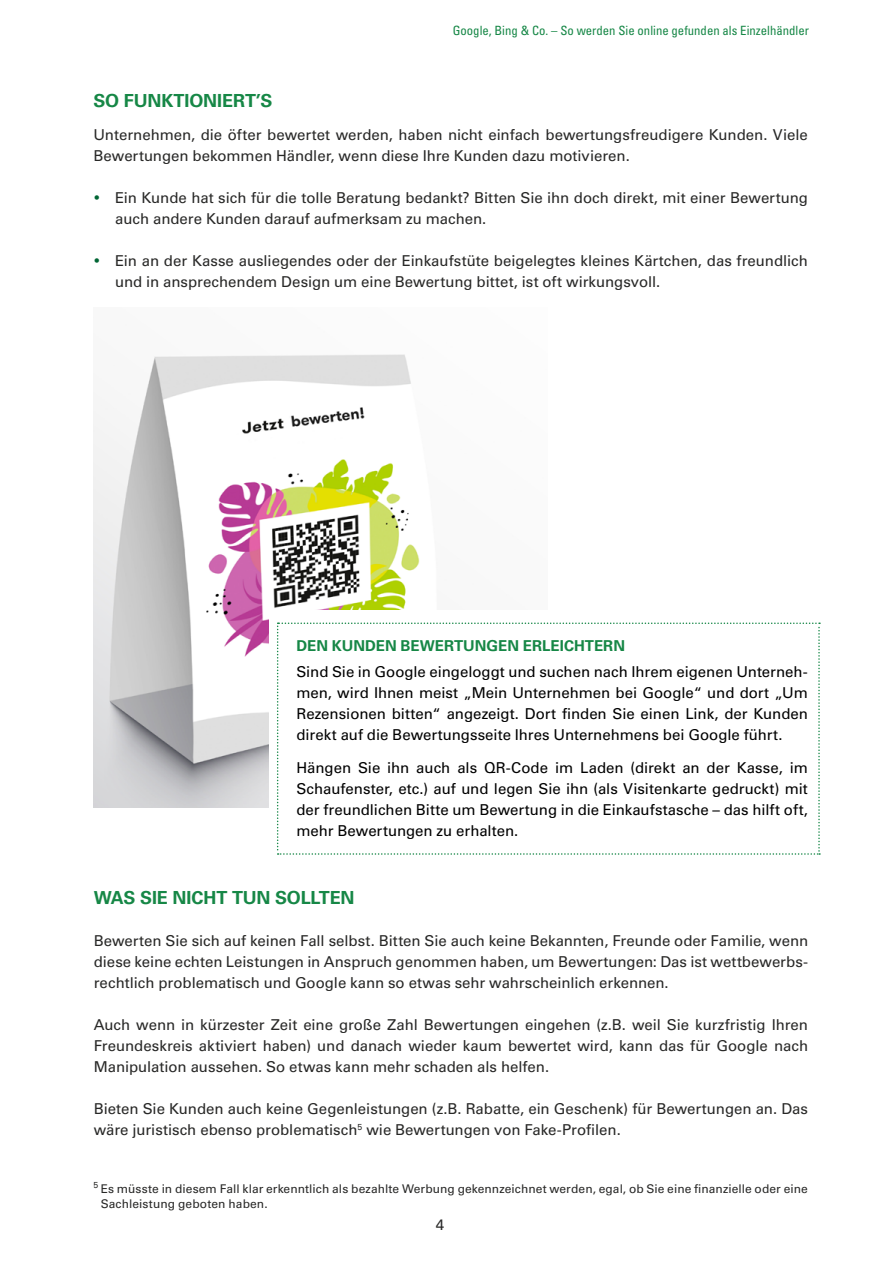
<style>
.page{position:relative;width:893px;height:1263px;background:#fff}
.page>*{position:absolute;margin:0;border:0;box-sizing:border-box;transform-origin:0 0}
.t1{font:700 18px "Univers LT Std";letter-spacing:-.01em;color:#168746}
.t2{font:15px/21px "Univers LT Std";color:#282827}
.t3{font:15px/21px "Univers LT Std";color:#000;text-align:justify}
.t4{font:700 15px "Univers LT Std";color:#168746}
.t5{font:condensed 12.75px "Univers LT Std";color:#168746}
.t6{font:12px/14.4px "Univers LT Std";letter-spacing:.005em;color:#282827}
.s1{color:#006534}
</style>
<div class="page">
<img style="left:94px;top:354px;width:326px;height:454px">
<div style="left:269px;top:610px;width:558px;height:247px;background:#fff"></div>
<svg style="left:277px;top:622px;width:543px;height:233px"></svg>
<p class="t5" style="left:453px;top:23px;width:358px">Google, Bing &amp; Co. – So werden Sie online gefunden als Einzelhändler</p>
<p class="t1" style="left:94px;top:90px;width:181px">SO FUNKTIONIERT’S</p>
<p class="t2" style="left:94px;top:125px;width:716px">Unternehmen, die öfter bewertet werden, haben nicht einfach bewertungsfreudigere Kunden. Viele<br>Bewertungen bekommen Händler, wenn diese Ihre Kunden dazu motivieren.</p>
<p class="t2" style="left:115px;top:188px;width:694px;text-indent:-22px"><span class="s1">•</span> Ein Kunde hat sich für die tolle Beratung bedankt? Bitten Sie ihn doch direkt, mit einer Bewertung auch andere Kunden darauf aufmerksam zu machen.</p>
<p class="t2" style="left:115px;top:251px;width:694px;text-indent:-22px"><span class="s1">•</span> Ein an der Kasse ausliegendes oder der Einkaufstüte beigelegtes kleines Kärtchen, das freundlich und in ansprechendem Design um eine Bewertung bittet, ist oft wirkungsvoll.</p>
<p class="t4" style="left:296px;top:637px;width:330px">DEN KUNDEN BEWERTUNGEN ERLEICHTERN</p>
<p class="t3" style="left:296px;top:661px;width:513px">Sind Sie in Google eingeloggt und suchen nach Ihrem eigenen Unterneh&shy;men, wird Ihnen meist „Mein Unternehmen bei Google“ und dort „Um Rezensionen bitten“ angezeigt. Dort finden Sie einen Link, der Kunden direkt auf die Bewertungsseite Ihres Unternehmens bei Google führt.</p>
<p class="t3" style="left:296px;top:757px;width:513px">Hängen Sie ihn auch als QR-Code im Laden (direkt an der Kasse, im Schaufenster, etc.) auf und legen Sie ihn (als Visitenkarte gedruckt) mit der freundlichen Bitte um Bewertung in die Einkaufstasche – das hilft oft, mehr Bewertungen zu erhalten.</p>
<p class="t1" style="left:94px;top:887px;width:262px">WAS SIE NICHT TUN SOLLTEN</p>
<p class="t2" style="left:94px;top:930px;width:716px;text-align:justify">Bewerten Sie sich auf keinen Fall selbst. Bitten Sie auch keine Bekannten, Freunde oder Familie, wenn diese keine echten Leistungen in Anspruch genommen haben, um Bewertungen: Das ist wettbewerbs&shy;rechtlich problematisch und Google kann so etwas sehr wahrscheinlich erkennen.</p>
<p class="t2" style="left:94px;top:1014px;width:716px;text-align:justify">Auch wenn in kürzester Zeit eine große Zahl Bewertungen eingehen (z.B. weil Sie kurzfristig Ihren Freundeskreis aktiviert haben) und danach wieder kaum bewertet wird, kann das für Google nach Manipulation aussehen. So etwas kann mehr schaden als helfen.</p>
<p class="t2" style="left:94px;top:1098px;width:716px">Bieten Sie Kunden auch keine Gegenleistungen (z.B. Rabatte, ein Geschenk) für Bewertungen an. Das wäre juristisch ebenso problematisch<sup>5</sup> wie Bewertungen von Fake-Profilen.</p>
<p class="t6" style="left:101px;top:1182px;width:709px;text-indent:-7px"><sup>5</sup> Es müsste in diesem Fall klar erkenntlich als bezahlte Werbung gekennzeichnet werden, egal, ob Sie eine finanzielle oder eine<br>Sachleistung geboten haben.</p>
<p class="t2" style="left:436px;top:1214px;width:10px">4</p>
</div>
